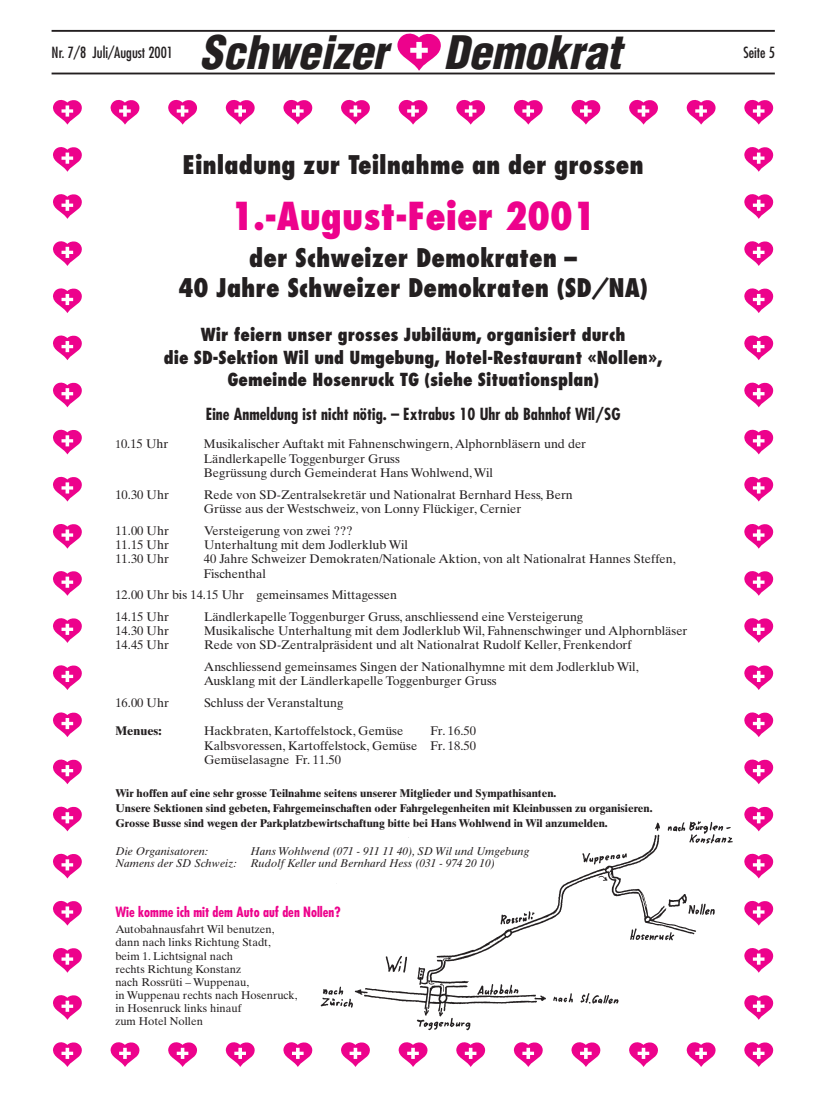
<style>
.page{position:relative;width:833px;height:1098px;background:#fff}
.page>*{position:absolute;margin:0;border:0;box-sizing:border-box;transform-origin:0 0}
.t1{font:italic 900 condensed 45px "Helvetica";color:#231f20}
.t2{font:800 condensed 37.5px "Futura";color:#ed028c}
.t3{font:800 condensed 25px/30px "Futura";color:#231f20;text-align:center}
.t4{font:800 condensed 17.5px/22.5px "Futura";color:#231f20;text-align:center}
.t5{font:700 condensed 16.25px "Futura";letter-spacing:.005em;color:#231f20}
.t6{font:condensed 15px "Futura";color:#231f20}
.t7{font:700 condensed 13.75px "Futura";color:#ed028c}
.t8{font:12.5px/14.4px "Times Ten";color:#231f20}
.t9{font:700 12.5px "Times Ten";color:#231f20}
.t10{font:700 11.25px/15px "Times Ten";color:#231f20}
.t11{font:11.25px/13.1px "Times Ten";color:#231f20}
.t12{font:italic 11.25px/11.9px "Times Ten";color:#231f20}
.s1{font-size:11.25px}
</style>
<div class="page">
<hr style="left:52px;top:30px;width:722px;height:2px;background:#231f20">
<hr style="left:52px;top:73px;width:722px;height:1px;background:#231f20">
<svg style="left:397px;top:33px;width:44px;height:38px"></svg>
<svg style="left:53px;top:147px;width:29px;height:25px"></svg>
<svg style="left:53px;top:194px;width:29px;height:25px"></svg>
<svg style="left:53px;top:241px;width:29px;height:25px"></svg>
<svg style="left:53px;top:288px;width:29px;height:25px"></svg>
<svg style="left:53px;top:335px;width:29px;height:25px"></svg>
<svg style="left:53px;top:382px;width:29px;height:25px"></svg>
<svg style="left:53px;top:429px;width:29px;height:25px"></svg>
<svg style="left:53px;top:476px;width:29px;height:25px"></svg>
<svg style="left:53px;top:524px;width:29px;height:24px"></svg>
<svg style="left:53px;top:571px;width:29px;height:25px"></svg>
<svg style="left:53px;top:618px;width:29px;height:25px"></svg>
<svg style="left:53px;top:665px;width:29px;height:25px"></svg>
<svg style="left:53px;top:712px;width:29px;height:25px"></svg>
<svg style="left:53px;top:759px;width:29px;height:25px"></svg>
<svg style="left:53px;top:806px;width:29px;height:25px"></svg>
<svg style="left:53px;top:853px;width:29px;height:25px"></svg>
<svg style="left:53px;top:900px;width:29px;height:25px"></svg>
<svg style="left:53px;top:948px;width:29px;height:24px"></svg>
<svg style="left:53px;top:995px;width:29px;height:24px"></svg>
<svg style="left:744px;top:571px;width:29px;height:25px"></svg>
<svg style="left:744px;top:618px;width:29px;height:25px"></svg>
<svg style="left:744px;top:665px;width:29px;height:25px"></svg>
<svg style="left:744px;top:712px;width:29px;height:25px"></svg>
<svg style="left:744px;top:759px;width:29px;height:25px"></svg>
<svg style="left:744px;top:806px;width:29px;height:25px"></svg>
<svg style="left:744px;top:853px;width:29px;height:25px"></svg>
<svg style="left:744px;top:900px;width:29px;height:25px"></svg>
<svg style="left:744px;top:948px;width:29px;height:24px"></svg>
<svg style="left:744px;top:995px;width:29px;height:24px"></svg>
<svg style="left:53px;top:1042px;width:29px;height:24px"></svg>
<svg style="left:744px;top:147px;width:29px;height:25px"></svg>
<svg style="left:744px;top:194px;width:29px;height:25px"></svg>
<svg style="left:744px;top:241px;width:29px;height:25px"></svg>
<svg style="left:744px;top:288px;width:29px;height:25px"></svg>
<svg style="left:744px;top:335px;width:29px;height:25px"></svg>
<svg style="left:744px;top:382px;width:29px;height:25px"></svg>
<svg style="left:744px;top:429px;width:29px;height:25px"></svg>
<svg style="left:744px;top:476px;width:29px;height:25px"></svg>
<svg style="left:744px;top:524px;width:29px;height:24px"></svg>
<svg style="left:744px;top:1042px;width:29px;height:24px"></svg>
<svg style="left:456px;top:99px;width:29px;height:26px"></svg>
<svg style="left:513px;top:99px;width:30px;height:26px"></svg>
<svg style="left:571px;top:100px;width:30px;height:25px"></svg>
<svg style="left:629px;top:99px;width:29px;height:26px"></svg>
<svg style="left:686px;top:99px;width:30px;height:26px"></svg>
<svg style="left:744px;top:99px;width:29px;height:26px"></svg>
<svg style="left:110px;top:1042px;width:30px;height:24px"></svg>
<svg style="left:168px;top:1042px;width:29px;height:24px"></svg>
<svg style="left:225px;top:1042px;width:30px;height:24px"></svg>
<svg style="left:283px;top:1042px;width:30px;height:24px"></svg>
<svg style="left:341px;top:1042px;width:29px;height:24px"></svg>
<svg style="left:398px;top:1042px;width:30px;height:24px"></svg>
<svg style="left:456px;top:1042px;width:29px;height:24px"></svg>
<svg style="left:513px;top:1042px;width:30px;height:24px"></svg>
<svg style="left:571px;top:1042px;width:30px;height:24px"></svg>
<svg style="left:629px;top:1042px;width:29px;height:24px"></svg>
<svg style="left:686px;top:1042px;width:30px;height:24px"></svg>
<img style="left:320px;top:821px;width:413px;height:210px">
<svg style="left:53px;top:99px;width:29px;height:26px"></svg>
<svg style="left:110px;top:100px;width:30px;height:25px"></svg>
<svg style="left:168px;top:99px;width:29px;height:26px"></svg>
<svg style="left:225px;top:99px;width:30px;height:26px"></svg>
<svg style="left:283px;top:100px;width:30px;height:25px"></svg>
<svg style="left:341px;top:99px;width:29px;height:26px"></svg>
<svg style="left:398px;top:100px;width:30px;height:25px"></svg>
<p class="t6" style="left:52px;top:45px;width:123px">Nr. 7/8 Juli/August 2001</p>
<h1 class="t1" style="left:200px;top:35px;width:422px">Schweizer Demokrat</h1>
<p class="t6" style="left:743px;top:45px;width:33px">Seite 5</p>
<h3 class="t3" style="left:182px;top:152px;width:462px">Einladung zur Teilnahme an der grossen</h3>
<h2 class="t2" style="left:231px;top:200px;width:366px">1.-August-Feier 2001</h2>
<h3 class="t3" style="left:178px;top:245px;width:471px">der Schweizer Demokraten –<br>40 Jahre Schweizer Demokraten (SD/NA)</h3>
<h3 class="t4" style="left:164px;top:325px;width:500px">Wir feiern unser grosses Jubiläum, organisiert durch<br>die SD-Sektion Wil und Umgebung, Hotel-Restaurant «Nollen»,<br>Gemeinde Hosenruck TG (siehe Situationsplan)</h3>
<h3 class="t5" style="left:206px;top:406px;width:416px">Eine Anmeldung ist nicht nötig. – Extrabus 10 Uhr ab Bahnhof Wil/SG</h3>
<p class="t8" style="left:115px;top:438px;width:54px"><span class="s1">1</span>0.15 Uhr</p>
<p class="t8" style="left:204px;top:438px;width:384px">Musikalischer Auftakt mit Fahnenschwingern, Alphornbläsern und der<br>Ländlerkapelle Toggenburger Gruss<br>Begrüssung durch Gemeinderat Hans Wohlwend, Wil</p>
<p class="t8" style="left:115px;top:488px;width:55px">10.30 Uhr</p>
<p class="t8" style="left:204px;top:488px;width:370px">Rede von SD-Zentralsekretär und Nationalrat Bernhard Hess, Bern<br>Grüsse aus der Westschweiz, von Lonny Flückiger, Cernier</p>
<p class="t8" style="left:115px;top:524px;width:55px">11.00 Uhr</p>
<p class="t8" style="left:204px;top:524px;width:150px">Versteigerung von zwei ???</p>
<p class="t8" style="left:115px;top:538px;width:55px">11.15 Uhr</p>
<p class="t8" style="left:204px;top:538px;width:205px">Unterhaltung mit dem Jodlerklub Wil</p>
<p class="t8" style="left:115px;top:553px;width:55px">11.30 Uhr</p>
<p class="t8" style="left:204px;top:553px;width:473px">40 Jahre Schweizer Demokraten/Nationale Aktion, von alt Nationalrat Hannes Steffen,<br>Fischenthal</p>
<p class="t8" style="left:115px;top:585px;width:283px;line-height:21.5px">12.00 Uhr bis 14.15 Uhr gemeinsames Mittagessen<br>14.15 Uhr</p>
<p class="t8" style="left:204px;top:610px;width:380px">Ländlerkapelle Toggenburger Gruss, anschliessend eine Versteigerung</p>
<p class="t8" style="left:115px;top:624px;width:55px">14.30 Uhr</p>
<p class="t8" style="left:204px;top:624px;width:485px">Musikalische Unterhaltung mit dem Jodlerklub Wil, Fahnenschwinger und Alphornbläser</p>
<p class="t8" style="left:115px;top:639px;width:55px">14.45 Uhr</p>
<p class="t8" style="left:204px;top:635px;width:436px;line-height:21.5px">Rede von SD-Zentralpräsident und alt Nationalrat Rudolf Keller, Frenkendorf<br>Anschliessend gemeinsames Singen der Nationalhymne mit dem Jodlerklub Wil,</p>
<p class="t8" style="left:204px;top:675px;width:294px">Ausklang mit der Ländlerkapelle Toggenburger Gruss</p>
<p class="t8" style="left:115px;top:696px;width:55px">16.00 Uhr</p>
<p class="t8" style="left:204px;top:696px;width:141px">Schluss der Veranstaltung</p>
<p class="t9" style="left:115px;top:726px;width:48px">Menues:</p>
<p class="t8" style="left:204px;top:725px;width:201px">Hackbraten, Kartoffelstock, Gemüse</p>
<p class="t8" style="left:204px;top:725px;width:273px;text-align:justify;text-indent:226px">Fr. 16.50<br>Kalbsvoressen, Kartoffelstock, Gemüse Fr. 18.50<br>Gemüselasagne Fr. 11.50</p>
<p class="t10" style="left:115px;top:786px;width:538px">Wir hoffen auf eine sehr grosse Teilnahme seitens unserer Mitglieder und Sympathisanten.<br>Unsere Sektionen sind gebeten, Fahrgemeinschaften oder Fahrgelegenheiten mit Kleinbussen zu organisieren.<br>Grosse Busse sind wegen der Parkplatzbewirtschaftung bitte bei Hans Wohlwend in Wil anzumelden.</p>
<p class="t12" style="left:115px;top:846px;width:94px">Die Organisatoren:</p>
<p class="t12" style="left:115px;top:846px;width:415px;text-indent:135px">Hans Wohlwend (071 - 911 11 40), SD Wil und Umgebung<br>Namens der SD Schweiz: Rudolf Keller und Bernhard Hess (031 - 974 20 10)</p>
<p class="t7" style="left:115px;top:905px;width:227px">Wie komme ich mit dem Auto auf den Nollen?</p>
<p class="t11" style="left:115px;top:924px;width:184px">Autobahnausfahrt Wil benutzen, dann nach links Richtung Stadt, beim 1. Lichtsignal nach<br>rechts Richtung Konstanz<br>nach Rossrüti – Wuppenau,<br>in Wuppenau rechts nach Hosenruck, in Hosenruck links hinauf<br>zum Hotel Nollen</p>
</div>
